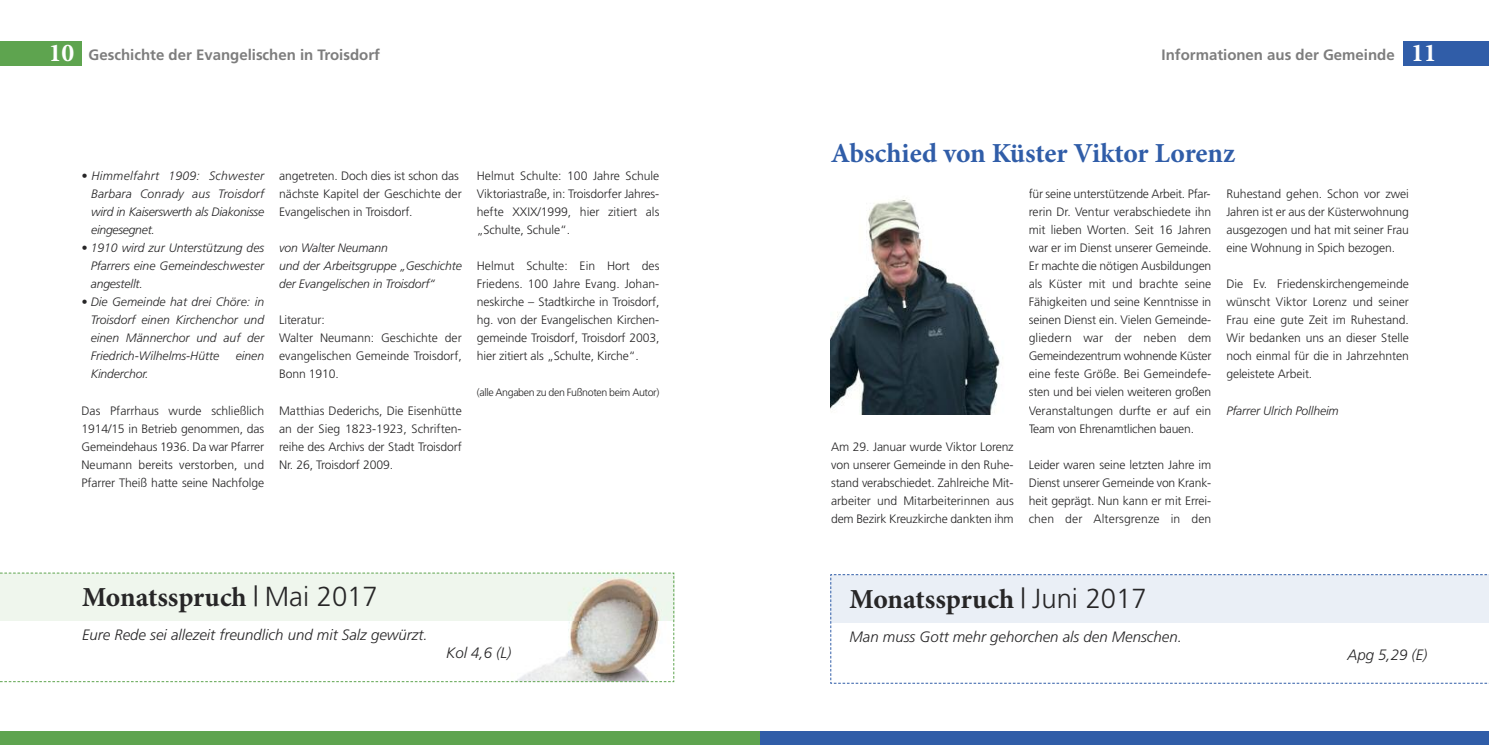
<style>
.page{position:relative;width:1489px;height:745px;background:#fff}
.page>*{position:absolute;margin:0;border:0;box-sizing:border-box;transform-origin:0 0}
.t1{font:700 27.5px "Minion Pro";color:#272627}
.t2{font:700 27.5px "Minion Pro";letter-spacing:-.005em;color:#305da8}
.t3{font:italic 300 15px "Frutiger";color:#272627}
.t4{font:700 15px "Frutiger";color:#7d7d7d}
.t5{font:300 12.25px/18px "Frutiger";letter-spacing:-.01em;color:#272627;text-align:justify}
.t6{font:italic 300 12.25px/18px "Frutiger";letter-spacing:-.01em;color:#272627;text-align:justify}
.t7{font:300 10.62px "Frutiger";letter-spacing:-.035em;color:#272627}
.s1{font-family:"Minion Pro";font-size:25.62px;color:#fff}
.s2{font-family:"Frutiger";font-weight:300}
</style>
<div class="page">
<div style="left:1403px;top:41px;width:85px;height:25px;background:#305da8"></div>
<div style="left:744px;top:730px;width:744px;height:14px;background:#305da8"></div>
<div style="left:0;top:41px;width:81px;height:25px;background:#5ea44f"></div>
<div style="left:0;top:730px;width:760px;height:14px;background:#5ea44f"></div>
<svg style="left:830px;top:574px;width:658px;height:109px"></svg>
<img style="left:830px;top:199px;width:170px;height:215px">
<img style="left:674px;top:572px;width:1px;height:109px">
<svg style="left:0;top:572px;width:674px;height:110px"></svg>
<p class="t4" style="left:49px;top:49px;width:333px"><span class="s1">10</span> Geschichte der Evangelischen in Troisdorf</p>
<p class="t4" style="left:1161px;top:49px;width:276px">Informationen aus der Gemeinde <span class="s1">11</span></p>
<p class="t6" style="left:91px;top:168px;width:175px;text-indent:-10px">• Himmelfahrt 1909: Schwester Barbara Conrady aus Troisdorf wird in Kaiserswerth als Diakonisse eingesegnet.</p>
<p class="t6" style="left:91px;top:240px;width:175px;text-indent:-9px">• 1910 wird zur Unterstützung des Pfarrers eine Gemeindeschwester angestellt.</p>
<p class="t6" style="left:91px;top:294px;width:175px;text-indent:-9px">• Die Gemeinde hat drei Chöre: in Troisdorf einen Kirchenchor und einen Männerchor und auf der Friedrich-Wilhelms-Hütte</p>
<p class="t6" style="left:236px;top:348px;width:30px">einen</p>
<p class="t6" style="left:91px;top:366px;width:59px">Kinderchor.</p>
<p class="t5" style="left:81px;top:402px;width:184px">Das Pfarrhaus wurde schließlich 1914/15 in Betrieb genommen, das Gemeindehaus 1936. Da war Pfarrer Neumann bereits verstorben, und Pfarrer Theiß hatte seine Nachfolge</p>
<p class="t5" style="left:279px;top:168px;width:184px;text-align:left">angetreten. Doch dies ist schon das nächste Kapitel der Geschichte der<br>Evangelischen in Troisdorf.</p>
<p class="t6" style="left:279px;top:240px;width:184px;text-align:left">von Walter Neumann<br>und der Arbeitsgruppe „Geschichte der Evangelischen in Troisdorf“</p>
<p class="t5" style="left:279px;top:312px;width:184px;text-align:left">Literatur:<br>Walter Neumann: Geschichte der evangelischen Gemeinde Troisdorf,<br>Bonn 1910.</p>
<p class="t5" style="left:279px;top:402px;width:184px">Matthias Dederichs, Die Eisenhütte an der Sieg 1823-1923, Schriften&shy;reihe des Archivs der Stadt Troisdorf Nr. 26, Troisdorf 2009.</p>
<p class="t5" style="left:477px;top:168px;width:184px">Helmut Schulte: 100 Jahre Schule Viktoriastraße, in: Troisdorfer Jahres&shy;hefte XXIX/1999, hier zitiert als „Schulte, Schule“.</p>
<p class="t5" style="left:477px;top:258px;width:184px">Helmut Schulte: Ein Hort des Friedens. 100 Jahre Evang. Johan&shy;neskirche – Stadtkirche in Troisdorf, hg. von der Evangelischen Kirchen&shy;gemeinde Troisdorf, Troisdorf 2003, hier zitiert als „Schulte, Kirche“.</p>
<p class="t7" style="left:477px;top:388px;width:184px">(alle Angaben zu den Fußnoten beim Autor)</p>
<h1 class="t1" style="left:82px;top:586px;width:297px">Monatsspruch <span class="s2">| Mai 2017</span></h1>
<p class="t3" style="left:82px;top:628px;width:347px">Eure Rede sei allezeit freundlich und mit Salz gewürzt.</p>
<p class="t3" style="left:446px;top:646px;width:66px">Kol 4,6 (L)</p>
<h1 class="t2" style="left:830px;top:143px;width:406px">Abschied von Küster Viktor Lorenz</h1>
<p class="t5" style="left:831px;top:438px;width:184px">Am 29. Januar wurde Viktor Lorenz von unserer Gemeinde in den Ruhe&shy;stand verabschiedet. Zahlreiche Mit&shy;arbeiter und Mitarbeiterinnen aus dem Bezirk Kreuzkirche dankten ihm</p>
<p class="t5" style="left:1028px;top:186px;width:184px">für seine unterstützende Arbeit. Pfar&shy;rerin Dr. Ventur verabschiedete ihn mit lieben Worten. Seit 16 Jahren war er im Dienst unserer Gemeinde.<br>Er machte die nötigen Ausbildungen als Küster mit und brachte seine Fähigkeiten und seine Kenntnisse in seinen Dienst ein. Vielen Gemeinde&shy;gliedern war der neben dem Gemeindezentrum wohnende Küster eine feste Größe. Bei Gemeindefe&shy;sten und bei vielen weiteren großen Veranstaltungen durfte er auf ein Team von Ehrenamtlichen bauen.</p>
<p class="t5" style="left:1028px;top:456px;width:184px">Leider waren seine letzten Jahre im Dienst unserer Gemeinde von Krank&shy;heit geprägt. Nun kann er mit Errei&shy;chen der Altersgrenze in den</p>
<p class="t5" style="left:1226px;top:186px;width:184px">Ruhestand gehen. Schon vor zwei Jahren ist er aus der Küsterwohnung ausgezogen und hat mit seiner Frau eine Wohnung in Spich bezogen.</p>
<p class="t5" style="left:1226px;top:276px;width:184px">Die Ev. Friedenskirchengemeinde wünscht Viktor Lorenz und seiner Frau eine gute Zeit im Ruhestand.<br>Wir bedanken uns an dieser Stelle noch einmal für die in Jahrzehnten geleistete Arbeit.</p>
<p class="t6" style="left:1226px;top:402px;width:114px">Pfarrer Ulrich Pollheim</p>
<h1 class="t1" style="left:849px;top:588px;width:299px">Monatsspruch <span class="s2">| Juni 2017</span></h1>
<p class="t3" style="left:849px;top:630px;width:334px">Man muss Gott mehr gehorchen als den Menschen.</p>
<p class="t3" style="left:1347px;top:648px;width:81px">Apg 5,29 (E)</p>
</div>
